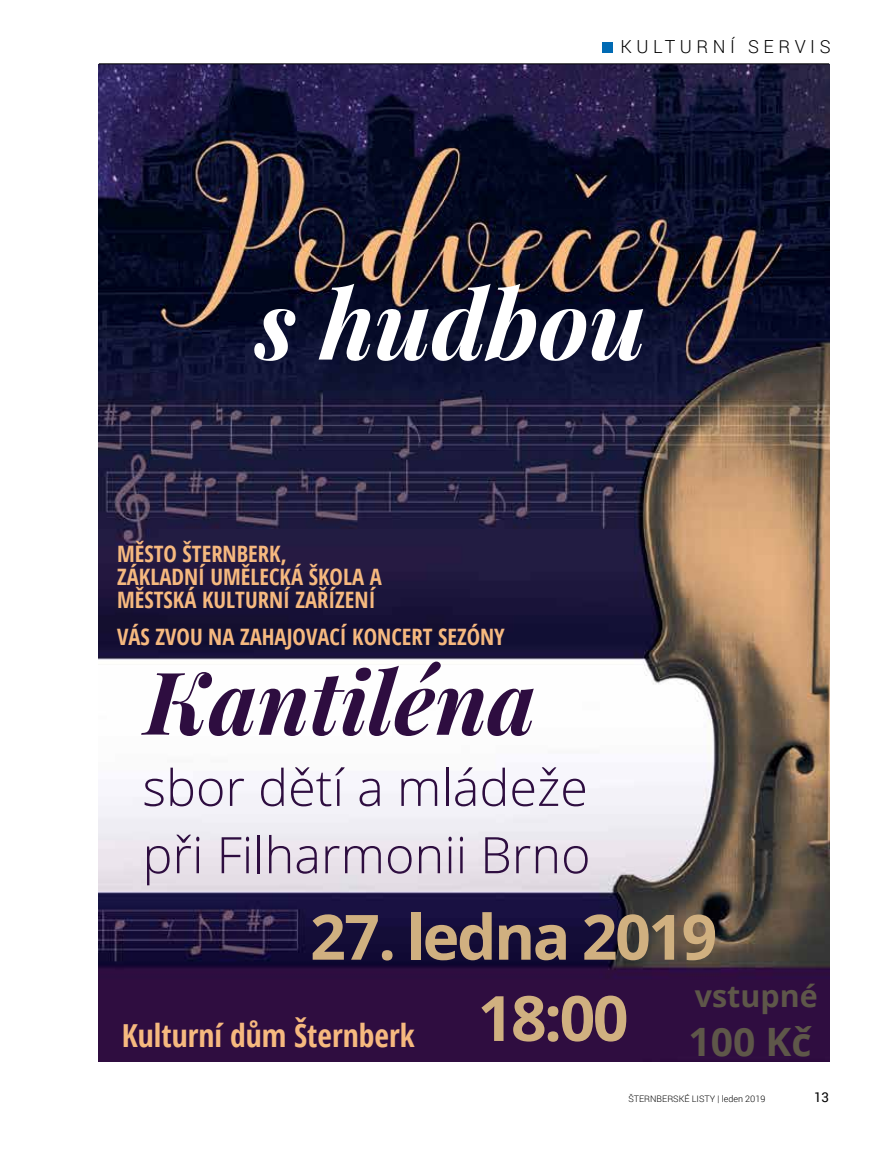
<style>
.page{position:relative;width:893px;height:1149px;background:#fff}
.page>*{position:absolute;margin:0;border:0;box-sizing:border-box;transform-origin:0 0}
.t1{font:italic 700 86.85px "Playfair Display";color:#2e0d40}
.t2{font:700 62.55px "Open Sans";letter-spacing:-.04em;color:#d0b080}
.t3{font:300 50.4px/67.2px "Open Sans";color:#2e0d40}
.t4{font:700 39.15px "Open Sans";color:#5e5749}
.t5{font:700 condensed 31.65px "Open Sans";color:#f6b97f}
.t6{font:700 30.45px "Open Sans";color:#5e5749}
.t7{font:700 condensed 22.65px/23.1px "Open Sans";color:#f6b97f}
.t8{font:300 18px "Roboto";letter-spacing:.25em;color:#000}
.t9{font:13.5px "Roboto";color:#000}
.t10{font:300 9px "Roboto";color:#000}
</style>
<div class="page">
<div style="left:602px;top:43px;width:10px;height:10px;background:#006ab3"></div>
<img style="left:99px;top:64px;width:730px;height:997px">
<svg style="left:254px;top:284px;width:389px;height:77px"></svg>
<hr style="left:99px;top:63px;width:730px;height:1px;background:#000">
<p class="t8" style="left:621px;top:34px;width:211px">KULTURNÍ SERVIS</p>
<p class="t7" style="left:117px;top:541px;width:266px">MĚSTO ŠTERNBERK,<br>ZÁKLADNÍ UMĚLECKÁ ŠKOLA A<br>MĚSTSKÁ KULTURNÍ ZAŘÍZENÍ</p>
<p class="t7" style="left:117px;top:624px;width:389px">VÁS ZVOU NA ZAHAJOVACÍ KONCERT SEZÓNY</p>
<h1 class="t1" style="left:145px;top:642px;width:393px">Kantiléna</h1>
<h3 class="t3" style="left:143px;top:752px;width:449px">sbor dětí a mládeže při Filharmonii Brno</h3>
<h2 class="t2" style="left:310px;top:892px;width:409px">27. ledna 2019</h2>
<h3 class="t5" style="left:122px;top:1013px;width:508px">Kulturní dům Šternberk <sup>18:00</sup></h3>
<h3 class="t6" style="left:695px;top:973px;width:124px">vstupné</h3>
<h3 class="t4" style="left:688px;top:1013px;width:125px">100 Kč</h3>
<p class="t10" style="left:628px;top:1092px;width:139px">ŠTERNBERSKÉ LISTY | leden 2019</p>
<p class="t9" style="left:814px;top:1087px;width:17px">13</p>
</div>
